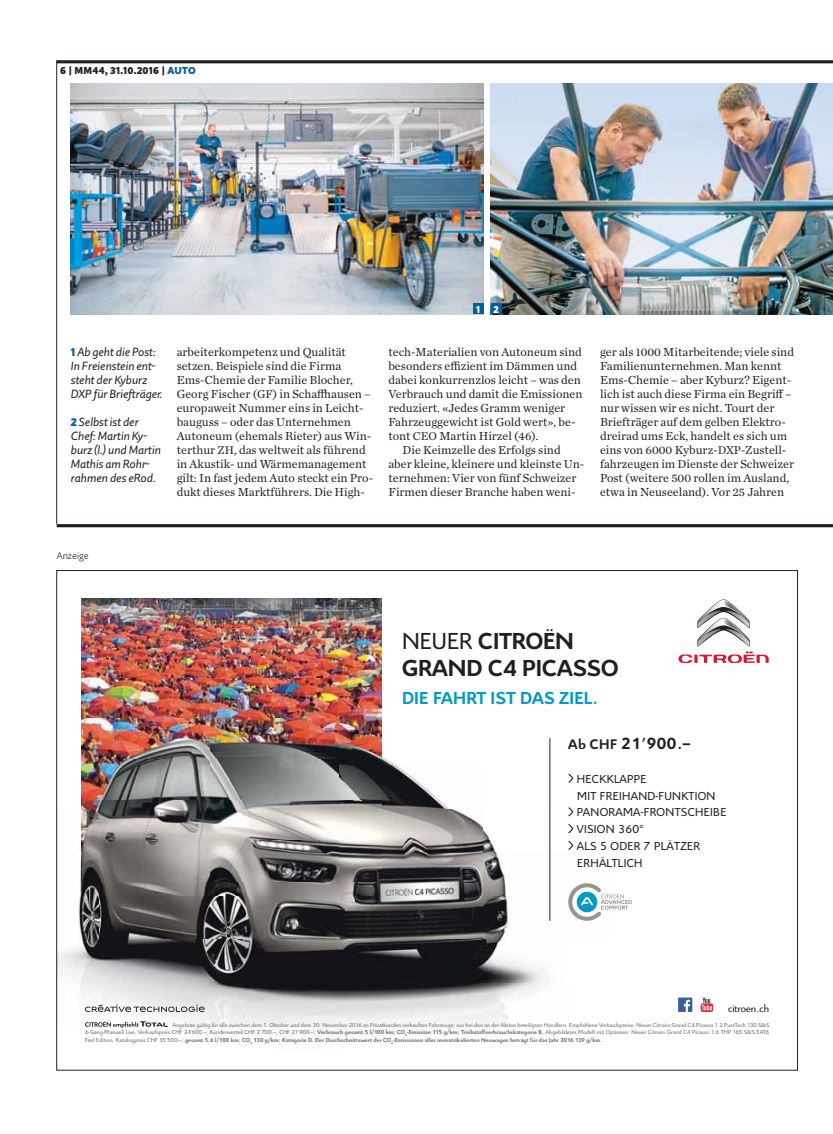
<style>
.page{position:relative;width:833px;height:1134px;background:#fff}
.page>*{position:absolute;margin:0;border:0;box-sizing:border-box;transform-origin:0 0}
.t1{font:700 25px/27.5px "Citroen";color:#231f20}
.t2{font:700 18.75px "Citroen";letter-spacing:.01em;color:#009ac6}
.t3{font:700 17.5px "Citroen";color:#231f20}
.t4{font:12.5px/16.8px "Citroen";letter-spacing:.025em;color:#231f20}
.t5{font:12.25px/14px "Chronicle Text G1";color:#231f20}
.t6{font:italic 11.75px/14px "Quire Sans Pro";color:#231f20}
.t7{font:11.25px "Citroen";color:#231f20}
.t8{font:900 10px "Quire Sans Pro";letter-spacing:.03em;color:#231f20}
.t9{font:900 10px "Quire Sans Pro";color:#fff}
.t10{font:300 9.75px "Quire Sans Pro";color:#231f20}
.t11{font:6.25px/7.5px "Citroen";letter-spacing:.01em;color:#6d6e70;text-align:justify}
.s1{color:#005f9e}
.s2{font-weight:900;font-style:normal;font-size:11.25px;color:#005f9e}
.s3{font-size:11.75px}
.s4{font-weight:400}
.s5{font-size:15px}
.s6{font-weight:700}
</style>
<div class="page">
<img style="left:81px;top:599px;width:300px;height:282px">
<img style="left:381px;top:722px;width:103px;height:130px">
<img style="left:78px;top:809px;width:21px;height:130px">
<img style="left:484px;top:809px;width:90px;height:43px">
<img style="left:99px;top:881px;width:257px;height:15px">
<img style="left:356px;top:852px;width:195px;height:44px">
<img style="left:99px;top:896px;width:452px;height:43px">
<img style="left:59px;top:939px;width:487px;height:93px">
<svg style="left:568px;top:883px;width:64px;height:38px"></svg>
<svg style="left:568px;top:774px;width:5px;height:9px"></svg>
<svg style="left:568px;top:807px;width:5px;height:9px"></svg>
<svg style="left:568px;top:824px;width:5px;height:9px"></svg>
<svg style="left:568px;top:841px;width:5px;height:9px"></svg>
<hr style="left:549px;top:738px;width:1px;height:183px;background:#231f20">
<svg style="left:678px;top:599px;width:90px;height:64px"></svg>
<svg style="left:85px;top:1021px;width:83px;height:7px"></svg>
<svg style="left:85px;top:1004px;width:120px;height:8px"></svg>
<div style="left:678px;top:997px;width:14px;height:15px;background:#3d5c9d"></div>
<svg style="left:684px;top:1000px;width:6px;height:12px"></svg>
<svg style="left:700px;top:998px;width:13px;height:14px"></svg>
<img style="left:71px;top:83px;width:412px;height:231px">
<img style="left:490px;top:83px;width:343px;height:231px">
<div style="left:490px;top:303px;width:11px;height:11px;background:#005f9e"></div>
<div style="left:473px;top:303px;width:10px;height:11px;background:#005f9e"></div>
<hr style="left:57px;top:524px;width:776px;height:3px;background:#231f20">
<hr style="left:56px;top:60px;width:1px;height:464px;background:#231f20">
<hr style="left:57px;top:60px;width:776px;height:3px;background:#231f20">
<p class="t8" style="left:60px;top:67px;width:137px">6 | MM44, 31.10.2016 | <span class="s1">AUTO</span></p>
<p class="t6" style="left:71px;top:346px;width:93px"><span class="s2">1</span> Ab geht die Post:<br>In Freienstein ent&shy;steht der Kyburz<br>DXP für Briefträger.</p>
<p class="t6" style="left:71px;top:416px;width:91px"><span class="s2">2</span> Selbst ist der<br>Chef: Martin Ky&shy;burz (l.) und Martin<br>Mathis am Rohr&shy;rahmen des eRod.</p>
<p class="t9" style="left:476px;top:305px;width:6px">1</p>
<p class="t9" style="left:493px;top:305px;width:7px">2</p>
<p class="t5" style="left:177px;top:346px;width:198px">arbeiterkompetenz und Qualität setzen. Beispiele sind die Firma Ems-Chemie der Familie Blocher, Georg Fischer (<span class="s3">GF</span>) in Schaffhausen – europaweit Nummer eins in Leicht&shy;bauguss – oder das Unternehmen Autoneum (ehemals Rieter) aus Win&shy;terthur <span class="s3">ZH</span>, das weltweit als führend in Akustik- und Wärmemanagement gilt: In fast jedem Auto steckt ein Pro&shy;dukt dieses Marktführers. Die High-</p>
<p class="t5" style="left:388px;top:346px;width:195px">tech-Materialien von Autoneum sind</p>
<p class="t5" style="left:388px;top:360px;width:190px">besonders effizient im Dämmen und</p>
<p class="t5" style="left:388px;top:374px;width:194px">dabei konkurrenzlos leicht – was den</p>
<p class="t5" style="left:388px;top:388px;width:196px">Verbrauch und damit die Emissionen</p>
<p class="t5" style="left:388px;top:402px;width:178px">reduziert. «Jedes Gramm weniger</p>
<p class="t5" style="left:388px;top:416px;width:189px">Fahrzeug gewicht ist Gold wert», be-</p>
<p class="t5" style="left:388px;top:430px;width:152px">tont <span class="s3">CEO</span> Martin Hirzel (<span class="s3">46</span>).</p>
<p class="t5" style="left:402px;top:444px;width:160px">Die Keimzelle des Erfolgs sind</p>
<p class="t5" style="left:388px;top:458px;width:197px">aber kleine, kleinere und kleinste Un-</p>
<p class="t5" style="left:388px;top:472px;width:190px">ternehmen: Vier von fünf Schweizer</p>
<p class="t5" style="left:388px;top:486px;width:189px">Firmen dieser Branche haben weni-</p>
<p class="t5" style="left:600px;top:346px;width:195px">ger als <span class="s3">1000</span> Mitarbeitende; viele sind Familienunternehmen. Man kennt Ems-Chemie – aber Kyburz? Eigent&shy;lich ist auch diese Firma ein Begriff – nur wissen wir es nicht. Tourt der Briefträger auf dem gelben Elektro&shy;dreirad ums Eck, handelt es sich um eins von <span class="s3">6000</span> Kyburz-<span class="s3">DXP</span>-Zustell&shy;fahrzeugen im Dienste der Schweizer Post (weitere <span class="s3">500</span> rollen im Ausland, etwa in Neuseeland). Vor <span class="s3">25</span> Jahren</p>
<p class="t10" style="left:57px;top:552px;width:34px">Anzeige</p>
<h1 class="t1" style="left:402px;top:629px;width:218px"><span class="s4">NEUER</span> CITROËN<br>GRAND C4 PICASSO</h1>
<h2 class="t2" style="left:402px;top:690px;width:198px">DIE FAHRT IST DAS ZIEL.</h2>
<h3 class="t3" style="left:568px;top:737px;width:123px"><span class="s5">Ab CHF</span> 21’900.–</h3>
<p class="t4" style="left:577px;top:772px;width:151px">HECKKLAPPE<br>MIT FREIHAND-FUNKTION<br>PANORAMA-FRONTSCHEIBE<br>VISION 360°<br>ALS 5 ODER 7 PLÄTZER<br>ERHÄLTLICH</p>
<p class="t7" style="left:728px;top:1004px;width:42px">citroen.ch</p>
<p class="t11" style="left:85px;top:1021px;width:685px;text-indent:87px">Angebote gültig für alle zwischen dem 1. Oktober und dem 30. November 2016 an Privatkunden verkauften Fahrzeuge; nur bei den an der Aktion beteiligten Händlern. Empfohlene Verkaufspreise. Neuer Citroën Grand C4 Picasso 1.2 PureTech 130 S&amp;S 6-Gang-Manuell Live, Verkaufspreis CHF 24‘600.–, Kundenvorteil CHF 2‘700.–, CHF 21‘900.–; <span class="s6">Verbrauch gesamt 5 l/100 km; CO</span><sub>2</sub><span class="s6">-Emission 115 g/km; Treibstoffverbrauchskategorie B.</span> Abgebildetes Modell mit Optionen: Neuer Citroën Grand C4 Picasso 1.6 THP 165 S&amp;S EAT6<br>Feel Edition, Katalogpreis CHF 35’500.–; <span class="s6">gesamt 5,6 l/100 km; CO</span><sub>2</sub> <span class="s6">130 g/km; Kategorie D. Der Durchschnittswert der CO</span><sub>2</sub><span class="s6">-Emissionen aller immatrikulierten Neuwagen beträgt für das Jahr 2016 139 g/km.</span></p>
</div>
